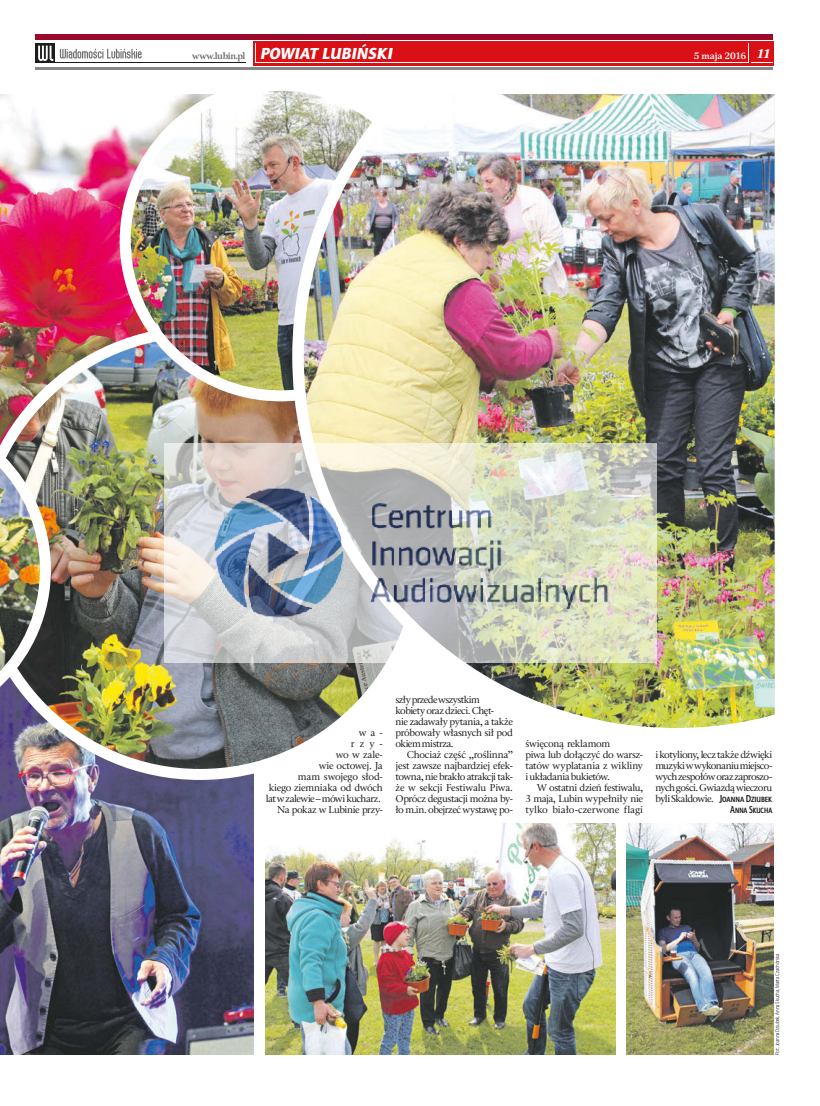
<style>
.page{position:relative;width:820px;height:1106px;background:#fff}
.page>*{position:absolute;margin:0;border:0;box-sizing:border-box;transform-origin:0 0}
.t1{font:italic 16px "Aerton EFN Black";color:#fff}
.t2{font:700 10px "Aerton Cnd EFN";color:#1d1d1b;scale:.93 1}
.t3{font:9.9px/11px "Classic TTEFN";letter-spacing:-.04em;color:#1d1d1b;text-align:justify}
.t4{font:700 9.9px "Platea EFN";letter-spacing:-.04em;color:#70706f}
.t5{font:700 9.9px "Platea EFN";letter-spacing:-.01em;color:#fff}
.t6{font:5px "Olivea TTEFN Light";letter-spacing:-.015em;color:#1d1d1b;scale:.93 1}
.s1{font-family:"Platea EFN Black";font-weight:400;font-style:italic;font-size:13.2px}
.s2{font-family:"Aerton Cnd EFN";font-weight:700;font-size:10px}
</style>
<div class="page">
<div style="left:253px;top:41px;width:519px;height:25px;background:#d91016"></div>
<svg style="left:60px;top:49px;width:82px;height:9px"></svg>
<div style="left:35px;top:43px;width:20px;height:20px;background:#1d1d1b"></div>
<svg style="left:38px;top:46px;width:15px;height:15px"></svg>
<hr style="left:35px;top:63px;width:210px;height:1px;background:#1d1d1b">
<svg style="left:255px;top:43px;width:1px;height:20px"></svg>
<hr style="left:255px;top:63px;width:493px;height:1px;background:#fff">
<svg style="left:748px;top:43px;width:24px;height:20px"></svg>
<hr style="left:35px;top:68px;width:737px;height:2px;background:#878787">
<div style="left:35px;top:34px;width:737px;height:6px;background:#990a2c"></div>
<img style="left:0;top:780px;width:253px;height:274px">
<img style="left:0;top:94px;width:120px;height:232px">
<img style="left:0;top:326px;width:310px;height:454px">
<img style="left:120px;top:90px;width:188px;height:311px">
<img style="left:0;top:409px;width:51px;height:321px">
<img style="left:265px;top:823px;width:350px;height:231px">
<img style="left:626px;top:823px;width:146px;height:231px">
<img style="left:292px;top:94px;width:482px;height:645px">
<img style="left:164px;top:443px;width:491px;height:219px">
<h1 class="t1" style="left:260px;top:44px;width:134px">POWIAT LUBIŃSKI</h1>
<p class="t4" style="left:192px;top:50px;width:55px">www.lubin.pl</p>
<p class="t5" style="left:693px;top:50px;width:78px">5 maja 2016 <span class="s1">11</span></p>
<p class="t3" style="left:265px;top:727px;width:119px;text-align:right">wa-<br>rzy-<br>wo w zale-<br>wie octowej. Ja<br>mam swojego słod-<br>kiego ziemniaka od dwóch lat w zalewie – mówi kucharz.<br>Na pokaz w Lubinie przy-</p>
<p class="t3" style="left:395px;top:694px;width:119px;text-align:left">szły przede wszystkim<br>kobiety oraz dzieci. Chęt-<br>nie zadawały pytania, a także próbowały własnych sił pod okiem mistrza.</p>
<p class="t3" style="left:395px;top:749px;width:119px;text-indent:11px">Chociaż część „roślinna” jest zawsze najbardziej efek&shy;towna, nie brakło atrakcji tak&shy;że w sekcji Festiwalu Piwa.<br>Oprócz degustacji można by&shy;ło m.in. obejrzeć wystawę po-</p>
<p class="t3" style="left:525px;top:738px;width:119px;text-align:left">święconą reklamom<br>piwa lub dołączyć do warsz&shy;tatów wyplatania z wikliny i układania bukietów.</p>
<p class="t3" style="left:525px;top:782px;width:119px;text-indent:11px">W ostatni dzień festiwalu, 3 maja, Lubin wypełniły nie tylko biało-czerwone flagi</p>
<p class="t3" style="left:655px;top:749px;width:118px">i kotyliony, lecz także dźwięki muzyki w wykonaniu miejsco&shy;wych zespołów oraz zaproszo&shy;nych gości. Gwiazdą wieczoru byli Skaldowie. <span class="s2">JOANNA DZIUBEK</span></p>
<p class="t2" style="left:730px;top:803px;width:47px">ANNA SKUCHA</p>
<p class="t6" style="left:774px;top:1054px;width:110px;rotate:-90deg">Fot. Joanna Dziubek, Anna Skucha, Marta Czachórska</p>
</div>
